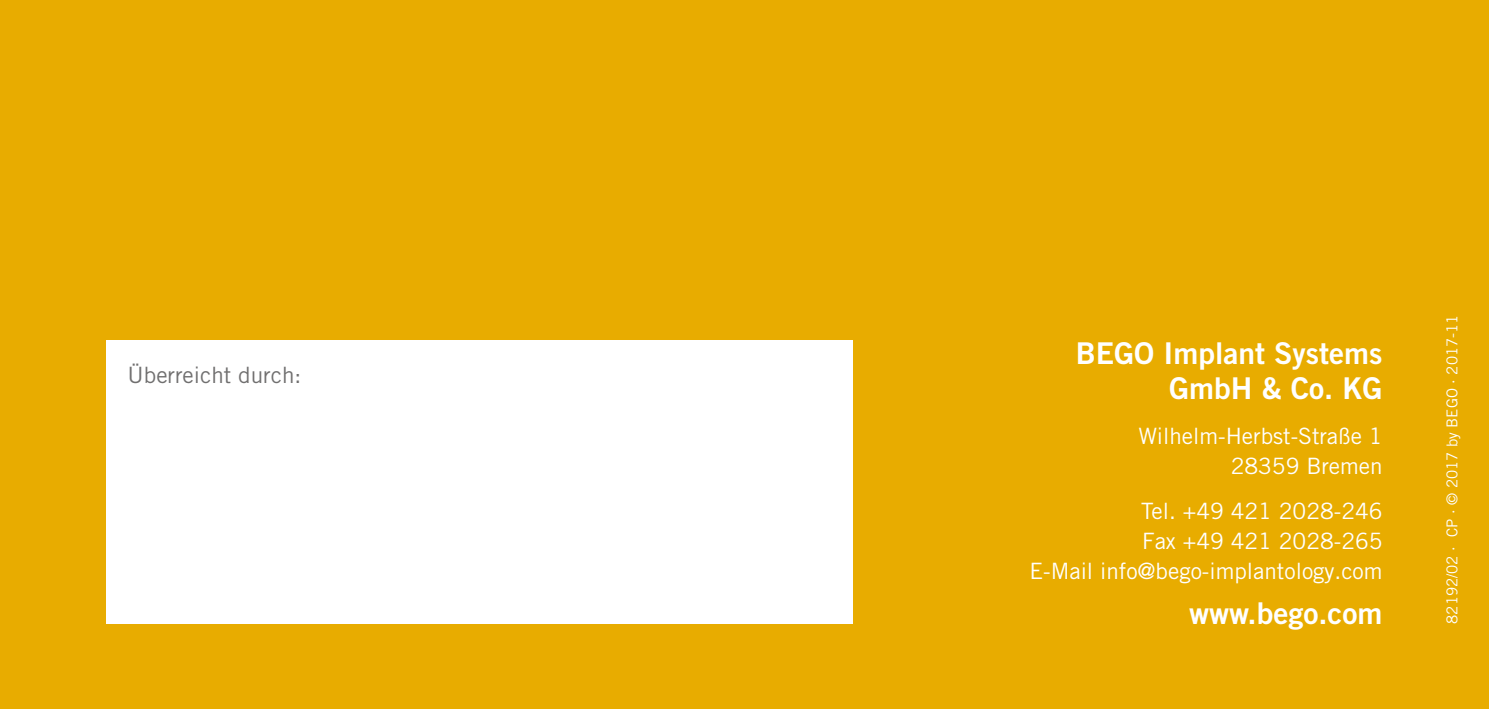
<style>
.page{position:relative;width:1489px;height:709px;background:#fff}
.page>*{position:absolute;margin:0;border:0;box-sizing:border-box;transform-origin:0 0}
.t1{font:30px/35px "Trade Gothic LT Pro Bd 2";color:#fff;text-align:right}
.t2{font:22.5px/30px "Trade Gothic LT Pro";color:#fff;text-align:right}
.t3{font:22.5px "Trade Gothic LT Pro";color:#706f6f}
.t4{font:15px "Trade Gothic LT Pro";color:#fff}
</style>
<div class="page">
<div style="left:0;top:0;width:1488px;height:709px;background:#e8ac00"></div>
<div style="left:106px;top:340px;width:747px;height:283px;background:#fff"></div>
<p class="t3" style="left:128px;top:361px;width:175px">Überreicht durch:</p>
<h1 class="t1" style="left:1075px;top:335px;width:308px">BEGO Implant Systems<br>GmbH &amp; Co. KG</h1>
<p class="t2" style="left:1138px;top:420px;width:245px">Wilhelm-Herbst-Straße 1<br>28359 Bremen</p>
<p class="t2" style="left:1029px;top:495px;width:354px">Tel. +49 421 2028-246<br>Fax +49 421 2028-265<br>E-Mail info@bego-implantology.com</p>
<h1 class="t1" style="left:1189px;top:595px;width:195px">www.bego.com</h1>
<p class="t4" style="left:1442px;top:623px;width:310px;rotate:-90deg">82192/02 · CP · © 2017 by BEGO · 2017-11</p>
</div>
